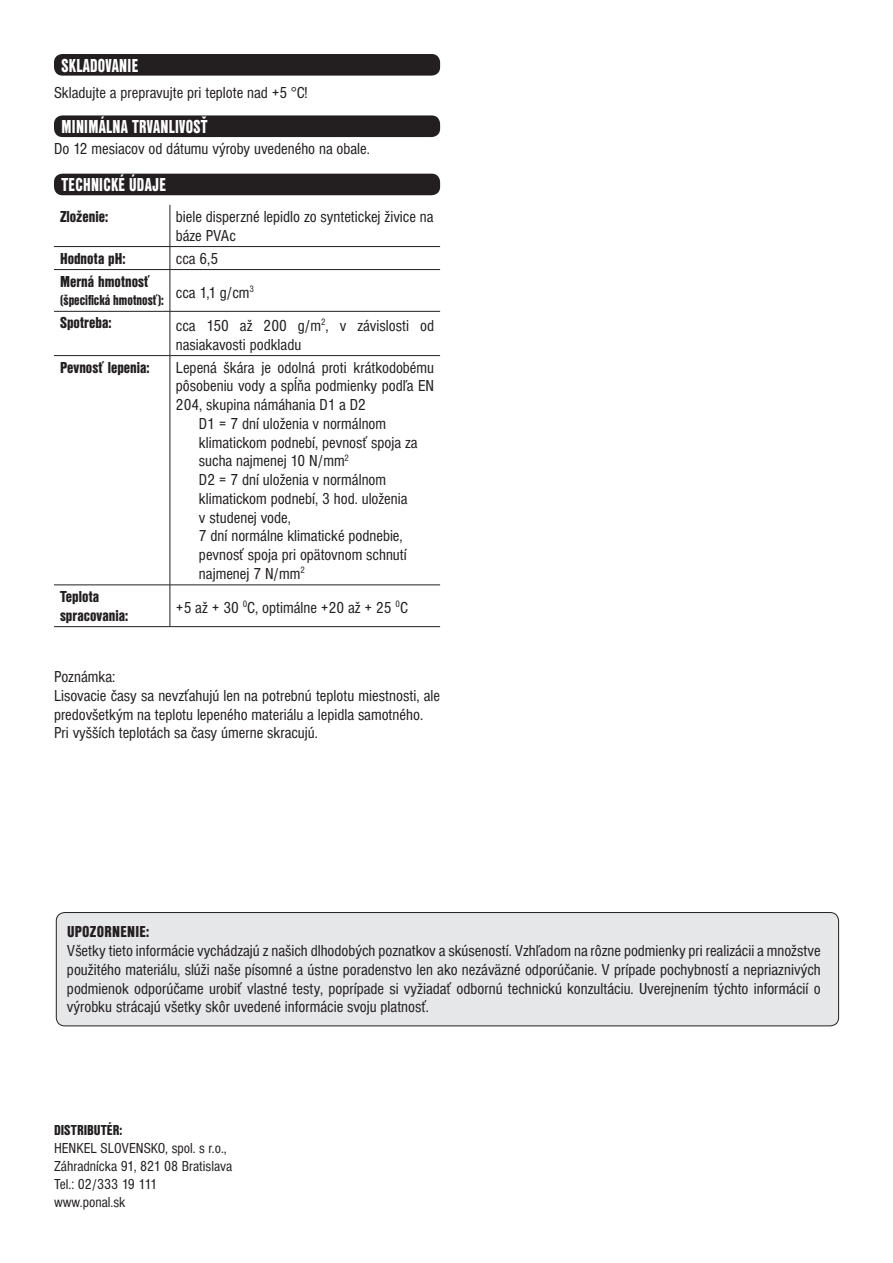
<style>
.page{position:relative;width:893px;height:1263px;background:#fff}
.page>*{position:absolute;margin:0;border:0;box-sizing:border-box;transform-origin:0 0}
.t1{font:19.5px "Nimbus Sans DOT Blac Cond";letter-spacing:.015em;color:#fff;scale:.85 1}
.t2{font:condensed 16.5px/18.8px "Nimbus Sans DOT";color:#231f20}
.t3{font:16.5px/18.8px "Nimbus Sans DOT Blac Cond";color:#231f20}
.t4{font:condensed 15px/18px "Nimbus Sans DOT";color:#231f20}
.t5{font:15px "Nimbus Sans DOT Blac Cond";color:#231f20;scale:.95 1}
.t6{font:15px "Nimbus Sans DOT Blac Cond";color:#231f20}
</style>
<div class="page">
<div style="left:56px;top:912px;width:783px;height:114px;background:#e6e7e9;border-radius:9px"></div>
<div style="left:56px;top:912px;width:783px;height:114px;border:1px solid #231f20;border-radius:9px"></div>
<hr style="left:170px;top:205px;width:1px;height:41px;background:#231f20">
<hr style="left:54px;top:246px;width:116px;height:1px;background:#231f20">
<hr style="left:170px;top:246px;width:270px;height:1px;background:#231f20">
<svg style="left:170px;top:247px;width:1px;height:22px"></svg>
<hr style="left:54px;top:269px;width:116px;height:1px;background:#231f20">
<hr style="left:170px;top:269px;width:270px;height:1px;background:#231f20">
<hr style="left:170px;top:270px;width:1px;height:41px;background:#231f20">
<hr style="left:54px;top:311px;width:116px;height:1px;background:#231f20">
<hr style="left:170px;top:311px;width:270px;height:1px;background:#231f20">
<hr style="left:170px;top:311px;width:1px;height:44px;background:#231f20">
<hr style="left:170px;top:356px;width:1px;height:229px;background:#231f20">
<hr style="left:170px;top:585px;width:1px;height:41px;background:#231f20">
<hr style="left:54px;top:355px;width:116px;height:1px;background:#231f20">
<hr style="left:170px;top:355px;width:270px;height:1px;background:#231f20">
<hr style="left:54px;top:585px;width:116px;height:1px;background:#231f20">
<hr style="left:170px;top:585px;width:270px;height:1px;background:#231f20">
<hr style="left:54px;top:626px;width:116px;height:1px;background:#231f20">
<hr style="left:170px;top:626px;width:270px;height:1px;background:#231f20">
<div style="left:54px;top:174px;width:386px;height:21px;background:#231f20;border-radius:9px"></div>
<div style="left:54px;top:54px;width:386px;height:22px;background:#231f20;border-radius:9px"></div>
<div style="left:54px;top:115px;width:386px;height:22px;background:#231f20;border-radius:9px"></div>
<p class="t1" style="left:62px;top:54px;width:92px">Skladovanie</p>
<p class="t2" style="left:54px;top:84px;width:255px">Skladujte a prepravujte pri teplote nad +5 °C!</p>
<p class="t1" style="left:62px;top:115px;width:172px">mi nimálna trvanlivosť</p>
<p class="t2" style="left:54px;top:140px;width:318px">Do 12 mesiacov od dátumu výroby uvedeného na obale.</p>
<p class="t1" style="left:62px;top:174px;width:123px">TECHNICKÉ ÚDAJE</p>
<p class="t3" style="left:60px;top:207px;width:50px">Zloženie:</p>
<p class="t2" style="left:176px;top:207px;width:259px">biele disperzné lepidlo zo syntetickej živice na báze PVAc</p>
<p class="t3" style="left:60px;top:249px;width:67px">Hodnota pH:</p>
<p class="t2" style="left:176px;top:249px;width:44px">cca 6,5</p>
<p class="t3" style="left:60px;top:272px;width:91px">Merná hmotnosť</p>
<p class="t5" style="left:60px;top:292px;width:111px">(špecifická hmotnosť):</p>
<p class="t2" style="left:176px;top:283px;width:80px">cca 1,1 g/cm<sup>3</sup></p>
<p class="t3" style="left:60px;top:314px;width:53px">Spotreba:</p>
<p class="t2" style="left:176px;top:316px;width:260px">cca 150 až 200 g/m<sup>2</sup>, v závislosti od nasiakavosti podkladu</p>
<p class="t3" style="left:60px;top:358px;width:91px">Pevnosť lepenia:</p>
<p class="t2" style="left:176px;top:358px;width:260px">Lepená škára je odolná proti krátkodobému</p>
<p class="t2" style="left:176px;top:377px;width:260px">pôsobeniu vody a spĺňa podmienky podľa EN</p>
<p class="t2" style="left:176px;top:396px;width:192px">204, skupina námáhania D1 a D2</p>
<p class="t2" style="left:199px;top:414px;width:189px">D1 = 7 dní uloženia v normálnom</p>
<p class="t2" style="left:199px;top:433px;width:220px">klimatickom podnebí, pevnosť spoja za</p>
<p class="t2" style="left:199px;top:452px;width:152px">sucha najmenej 10 N/mm<sup>2</sup></p>
<p class="t2" style="left:199px;top:471px;width:189px">D2 = 7 dní uloženia v normálnom</p>
<p class="t2" style="left:199px;top:489px;width:210px">klimatickom podnebí, 3 hod. uloženia</p>
<p class="t2" style="left:199px;top:508px;width:94px">v studenej vode,</p>
<p class="t2" style="left:199px;top:527px;width:205px">7 dní normálne klimatické podnebie,</p>
<p class="t2" style="left:199px;top:546px;width:209px">pevnosť spoja pri opätovnom schnutí</p>
<p class="t2" style="left:199px;top:564px;width:107px">najmenej 7 N/mm<sup>2</sup></p>
<p class="t3" style="left:60px;top:587px;width:70px">Teplota spracovania:</p>
<p class="t2" style="left:176px;top:598px;width:234px">+5 až + 30 <sup>0</sup>C, optimálne +20 až + 25 <sup>0</sup>C</p>
<p class="t2" style="left:54px;top:668px;width:388px">Poznámka:<br>Lisovacie časy sa nevzťahujú len na potrebnú teplotu miestnosti, ale predovšetkým na teplotu lepeného materiálu a lepidla samotného.<br>Pri vyšších teplotách sa časy úmerne skracujú.</p>
<p class="t3" style="left:67px;top:922px;width:84px">Upozornenie:</p>
<p class="t2" style="left:67px;top:941px;width:755px;text-align:justify">Všetky tieto informácie vychádzajú z našich dlhodobých poznatkov a skúseností. Vzhľadom na rôzne podmienky pri realizácii a množstve použitého materiálu, slúži naše písomné a ústne poradenstvo len ako nezáväzné odporúčanie. V prípade pochybností a nepriaznivých podmienok odporúčame urobiť vlastné testy, poprípade si vyžiadať odbornú technickú konzultáciu. Uverejnením týchto informácií o výrobku strácajú všetky skôr uvedené informácie svoju platnosť.</p>
<p class="t6" style="left:54px;top:1121px;width:70px">DISTRIBUTÉR:</p>
<p class="t4" style="left:54px;top:1139px;width:180px">HENKEL SLOVENSKO, spol. s r.o.,<br>Záhradnícka 91, 821 08 Bratislava<br>Tel.: 02/333 19 111 www.ponal.sk</p>
</div>
